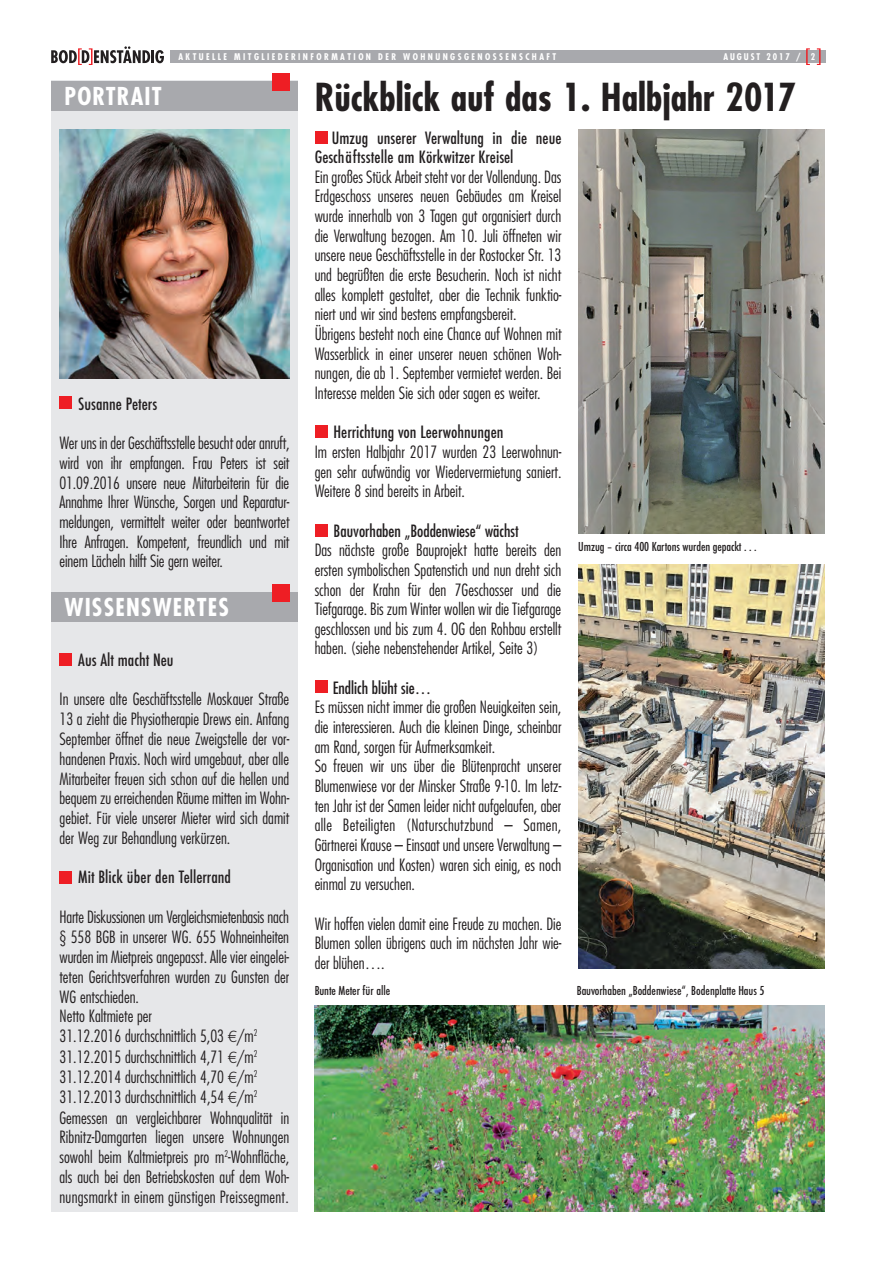
<style>
.page{position:relative;width:893px;height:1263px;background:#fff}
.page>*{position:absolute;margin:0;border:0;box-sizing:border-box;transform-origin:0 0}
.t1{font:700 condensed 37.5px "Futura";letter-spacing:.005em;color:#231f20}
.t2{font:700 condensed 24px "Futura";letter-spacing:.05em;color:#fff}
.t3{font:300 condensed 16.5px/19.6px "Futura";color:#231f20;text-align:justify}
.t4{font:500 condensed 16.5px/19.6px "Futura";color:#231f20}
.t5{font:condensed 16.5px "Futura";color:#231f20}
.t6{font:500 condensed 12px "Futura";letter-spacing:-.01em;color:#231f20}
.t7{font:700 condensed 9px "Futura";letter-spacing:.27em;color:#fff}
.t8{font:700 condensed 9px "Futura";letter-spacing:.215em;color:#fff}
.s1{font-family:"Gill Sans";font-stretch:normal}
</style>
<div class="page">
<div style="left:51px;top:81px;width:247px;height:1131px;background:#e6e7e9"></div>
<div style="left:170px;top:50px;width:655px;height:13px;background:#a8a9ad"></div>
<svg style="left:806px;top:48px;width:4px;height:16px"></svg>
<svg style="left:817px;top:48px;width:4px;height:16px"></svg>
<svg style="left:51px;top:46px;width:113px;height:18px"></svg>
<div style="left:51px;top:81px;width:247px;height:30px;background:#a8a9ad"></div>
<div style="left:272px;top:74px;width:17px;height:17px;background:#ee1e24"></div>
<div style="left:60px;top:397px;width:12px;height:12px;background:#ee1e24"></div>
<div style="left:60px;top:871px;width:12px;height:12px;background:#ee1e24"></div>
<div style="left:60px;top:653px;width:12px;height:12px;background:#ee1e24"></div>
<img style="left:60px;top:130px;width:229px;height:248px">
<img style="left:578px;top:130px;width:247px;height:404px">
<img style="left:578px;top:564px;width:247px;height:404px">
<img style="left:315px;top:1005px;width:510px;height:207px">
<div style="left:51px;top:592px;width:247px;height:30px;background:#a8a9ad"></div>
<div style="left:272px;top:585px;width:17px;height:17px;background:#ee1e24"></div>
<div style="left:315px;top:131px;width:12px;height:13px;background:#ee1e24"></div>
<div style="left:315px;top:425px;width:12px;height:13px;background:#ee1e24"></div>
<div style="left:315px;top:524px;width:12px;height:13px;background:#ee1e24"></div>
<div style="left:315px;top:680px;width:12px;height:13px;background:#ee1e24"></div>
<p class="t7" style="left:178px;top:53px;width:379px">AKTUELLE MITGLIEDERINFORMATION DER WOHNUNGSGENOSSENSCHAFT</p>
<p class="t8" style="left:723px;top:53px;width:93px">AUGUST 2017 / 2</p>
<h2 class="t2" style="left:64px;top:86px;width:99px">PORTRAIT</h2>
<h1 class="t1" style="left:315px;top:81px;width:483px">Rückblick auf das 1. Halbjahr 2017</h1>
<p class="t4" style="left:78px;top:394px;width:81px">Susanne Peters</p>
<p class="t3" style="left:60px;top:435px;width:231px">Wer uns in der Geschäftsstelle besucht oder anruft, wird von ihr empfangen. Frau Peters ist seit 01.09.2016 unsere neue Mitarbeiterin für die Annahme Ihrer Wünsche, Sorgen und Reparatur&shy;meldungen, vermittelt weiter oder beantwortet Ihre Anfragen. Kompetent, freundlich und mit einem Lächeln hilft Sie gern weiter.</p>
<h2 class="t2" style="left:64px;top:597px;width:166px">WISSENSWERTES</h2>
<p class="t4" style="left:78px;top:650px;width:97px">Aus Alt macht Neu</p>
<p class="t3" style="left:60px;top:690px;width:231px">In unsere alte Geschäftsstelle Moskauer Straße 13 a zieht die Physiotherapie Drews ein. Anfang September öffnet die neue Zweigstelle der vor&shy;handenen Praxis. Noch wird umgebaut, aber alle Mitarbeiter freuen sich schon auf die hellen und bequem zu erreichenden Räume mitten im Wohn&shy;gebiet. Für viele unserer Mieter wird sich damit der Weg zur Behandlung verkürzen.</p>
<p class="t4" style="left:78px;top:868px;width:154px">Mit Blick über den Tellerrand</p>
<p class="t3" style="left:60px;top:908px;width:231px;text-align:left">Harte Diskussionen um Vergleichsmietenbasis nach § 558 BGB in unserer WG. 655 Wohneinheiten wurden im Mietpreis angepasst. Alle vier eingelei&shy;teten Gerichtsverfahren wurden zu Gunsten der WG entschieden.<br>Netto Kaltmiete per<br>31.12.2016 durchschnittlich 5,03 <span class="s1">€</span>/m<sup>2<br></sup>31.12.2015 durchschnittlich 4,71 <span class="s1">€</span>/m<sup>2<br></sup>31.12.2014 durchschnittlich 4,70 <span class="s1">€</span>/m<sup>2<br></sup>31.12.2013 durchschnittlich 4,54 <span class="s1">€</span>/m<sup>2<br></sup>Gemessen an vergleichbarer Wohnqualität in Ribnitz-Damgarten liegen unsere Wohnungen sowohl beim Kaltmietpreis pro m<sup>2</sup>-Wohnfläche, als auch bei den Betriebskosten auf dem Woh&shy;nungsmarkt in einem günstigen Preissegment.</p>
<p class="t4" style="left:315px;top:128px;width:248px;text-indent:17px">Umzug unserer Verwaltung in die neue<br>Geschäftsstelle am Körkwitzer Kreisel</p>
<p class="t3" style="left:315px;top:168px;width:248px;text-align:left">Ein großes Stück Arbeit steht vor der Vollendung. Das Erdgeschoss unseres neuen Gebäudes am Kreisel wurde innerhalb von 3 Tagen gut organisiert durch die Verwaltung bezogen. Am 10. Juli öffneten wir unsere neue Geschäftsstelle in der Rostocker Str. 13 und begrüßten die erste Besucherin. Noch ist nicht alles komplett gestaltet, aber die Technik funktio&shy;niert und wir sind bestens empfangsbereit.<br>Übrigens besteht noch eine Chance auf Wohnen mit Wasserblick in einer unserer neuen schönen Woh&shy;nungen, die ab 1. September vermietet werden. Bei Interesse melden Sie sich oder sagen es weiter.</p>
<p class="t4" style="left:334px;top:423px;width:171px">Herrichtung von Leerwohnungen</p>
<p class="t3" style="left:315px;top:443px;width:248px">Im ersten Halbjahr 2017 wurden 23 Leerwohnun&shy;gen sehr aufwändig vor Wiedervermietung saniert.<br>Weitere 8 sind bereits in Arbeit.</p>
<p class="t5" style="left:334px;top:523px;width:187px">Bauvorhaben „Boddenwiese“ wächst</p>
<p class="t3" style="left:315px;top:541px;width:248px">Das nächste große Bauprojekt hatte bereits den ersten symbolischen Spatenstich und nun dreht sich schon der Krahn für den 7Geschosser und die Tiefgarage. Bis zum Winter wollen wir die Tiefgarage geschlossen und bis zum 4. OG den Rohbau erstellt haben. (siehe nebenstehender Artikel, Seite 3)</p>
<p class="t5" style="left:333px;top:680px;width:100px">Endlich blüht sie…</p>
<p class="t3" style="left:315px;top:699px;width:248px;text-align:left">Es müssen nicht immer die großen Neuigkeiten sein, die interessieren. Auch die kleinen Dinge, scheinbar am Rand, sorgen für Aufmerksamkeit.<br>So freuen wir uns über die Blütenpracht unserer Blumenwiese vor der Minsker Straße 9-10. Im letz&shy;ten Jahr ist der Samen leider nicht aufgelaufen, aber alle Beteiligten (Naturschutzbund – Samen, Gärtnerei Krause – Einsaat und unsere Verwaltung – Organisation und Kosten) waren sich einig, es noch einmal zu versuchen.</p>
<p class="t3" style="left:315px;top:915px;width:248px">Wir hoffen vielen damit eine Freude zu machen. Die Blumen sollen übrigens auch im nächsten Jahr wie&shy;der blühen….</p>
<p class="t6" style="left:578px;top:540px;width:180px">Umzug – circa 400 Kartons wurden gepackt . . .</p>
<p class="t6" style="left:315px;top:984px;width:77px">Bunte Meter für alle</p>
<p class="t6" style="left:577px;top:984px;width:189px">Bauvorhaben „Boddenwiese“, Bodenplatte Haus 5</p>
</div>
